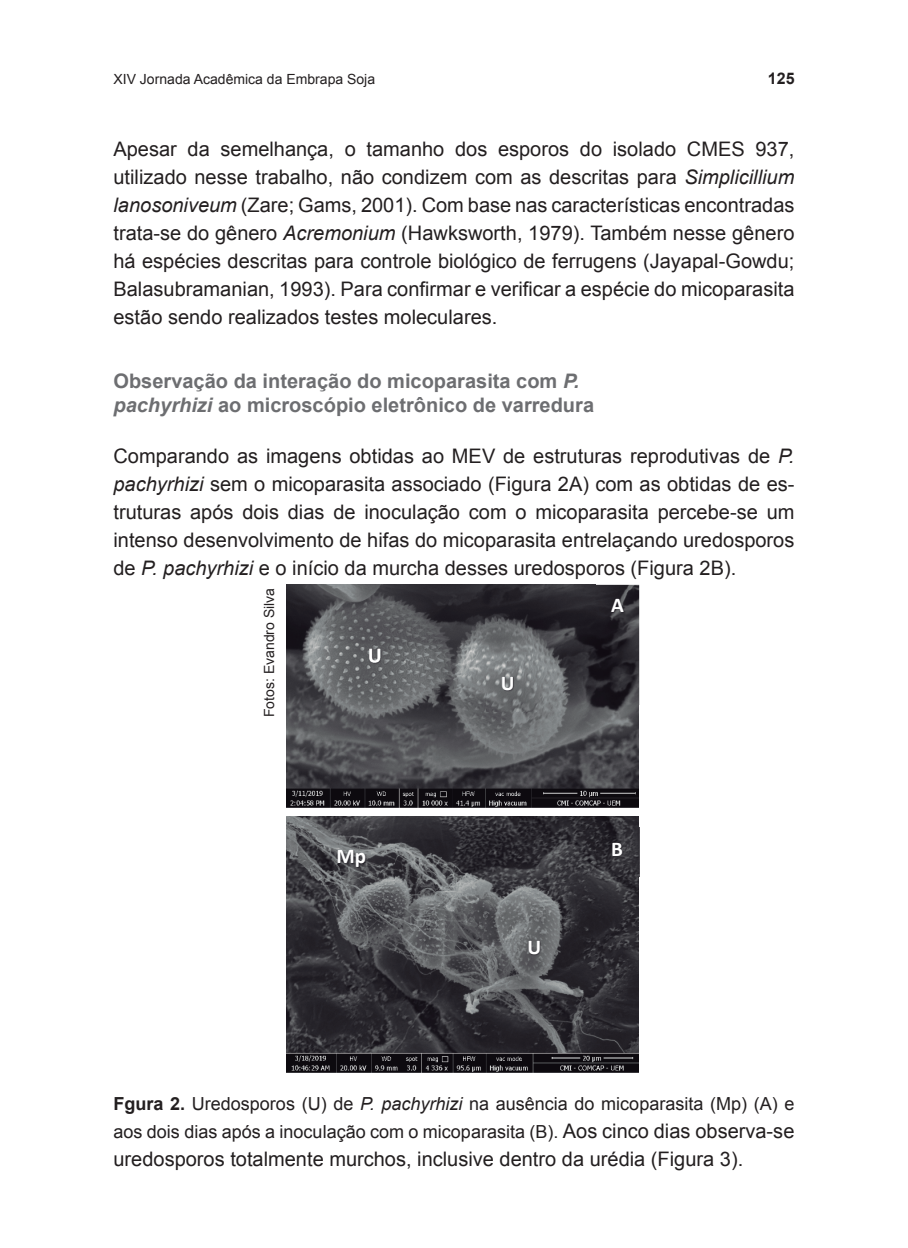
<style>
.page{position:relative;width:908px;height:1248px;background:#fff}
.page>*{position:absolute;margin:0;border:0;box-sizing:border-box;transform-origin:0 0}
.t1{font:700 21px "Calibri";color:#fff}
.t2{font:20px/28px "Arial";color:#231f20;text-align:justify}
.t3{font:700 20px/24px "Arial";color:#6d6e71}
.t4{font:18px/28px "Arial";color:#231f20}
.t5{font:700 16px "Arial";color:#231f20}
.t6{font:14px "Arial";color:#231f20}
.s1{font-style:italic}
.s2{font-weight:700}
.s3{font-size:20px}
</style>
<div class="page">
<img style="left:286px;top:584px;width:352px;height:223px">
<img style="left:286px;top:816px;width:352px;height:256px">
<img style="left:486px;top:661px;width:56px;height:50px">
<img style="left:512px;top:926px;width:57px;height:49px">
<img style="left:596px;top:584px;width:44px;height:120px">
<img style="left:322px;top:835px;width:72px;height:49px">
<img style="left:596px;top:827px;width:44px;height:49px">
<img style="left:353px;top:634px;width:14px;height:49px">
<img style="left:367px;top:634px;width:42px;height:49px">
<p class="t6" style="left:113px;top:70px;width:263px">XIV Jornada Acadêmica da Embrapa Soja</p>
<p class="t5" style="left:767px;top:69px;width:28px">125</p>
<p class="t2" style="left:113px;top:135px;width:682px">Apesar da semelhança, o tamanho dos esporos do isolado CMES 937, utilizado nesse trabalho, não condizem com as descritas para <span class="s1">Simplicillium lanosoniveum</span> (Zare; Gams, 2001). Com base nas características encontradas trata-se do gênero <span class="s1">Acremonium</span> (Hawksworth, 1979). Também nesse gênero há espécies descritas para controle biológico de ferrugens (Jayapal-Gowdu; Balasubramanian, 1993). Para confirmar e verificar a espécie do micoparasita estão sendo realizados testes moleculares.</p>
<p class="t3" style="left:113px;top:369px;width:482px">Observação da interação do micoparasita com <span class="s1">P. pachyrhizi</span> ao microscópio eletrônico de varredura</p>
<p class="t2" style="left:113px;top:442px;width:682px">Comparando as imagens obtidas ao MEV de estruturas reprodutivas de <span class="s1">P. pachyrhizi</span> sem o micoparasita associado (Figura 2A) com as obtidas de es&shy;truturas após dois dias de inoculação com o micoparasita percebe-se um intenso desenvolvimento de hifas do micoparasita entrelaçando uredosporos de <span class="s1">P. pachyrhizi</span> e o início da murcha desses uredosporos (Figura 2B).</p>
<p class="t6" style="left:261px;top:717px;width:131px;rotate:-90deg">Fotos: Evandro Silva</p>
<p class="t1" style="left:336px;top:843px;width:31px">Mp</p>
<p class="t1" style="left:500px;top:670px;width:15px">U</p>
<p class="t1" style="left:527px;top:934px;width:15px">U</p>
<p class="t1" style="left:611px;top:592px;width:14px">A</p>
<p class="t1" style="left:611px;top:836px;width:13px">B</p>
<p class="t4" style="left:113px;top:1089px;width:682px"><span class="s2">Fgura 2.</span> Uredosporos (U) de <span class="s1">P. pachyrhizi</span> na ausência do micoparasita (Mp) (A) e aos dois dias após a inoculação com o micoparasita (B). <span class="s3">Aos cinco dias observa-se</span></p>
<p class="t2" style="left:113px;top:1144px;width:631px">uredosporos totalmente murchos, inclusive dentro da urédia (Figura 3).</p>
</div>
